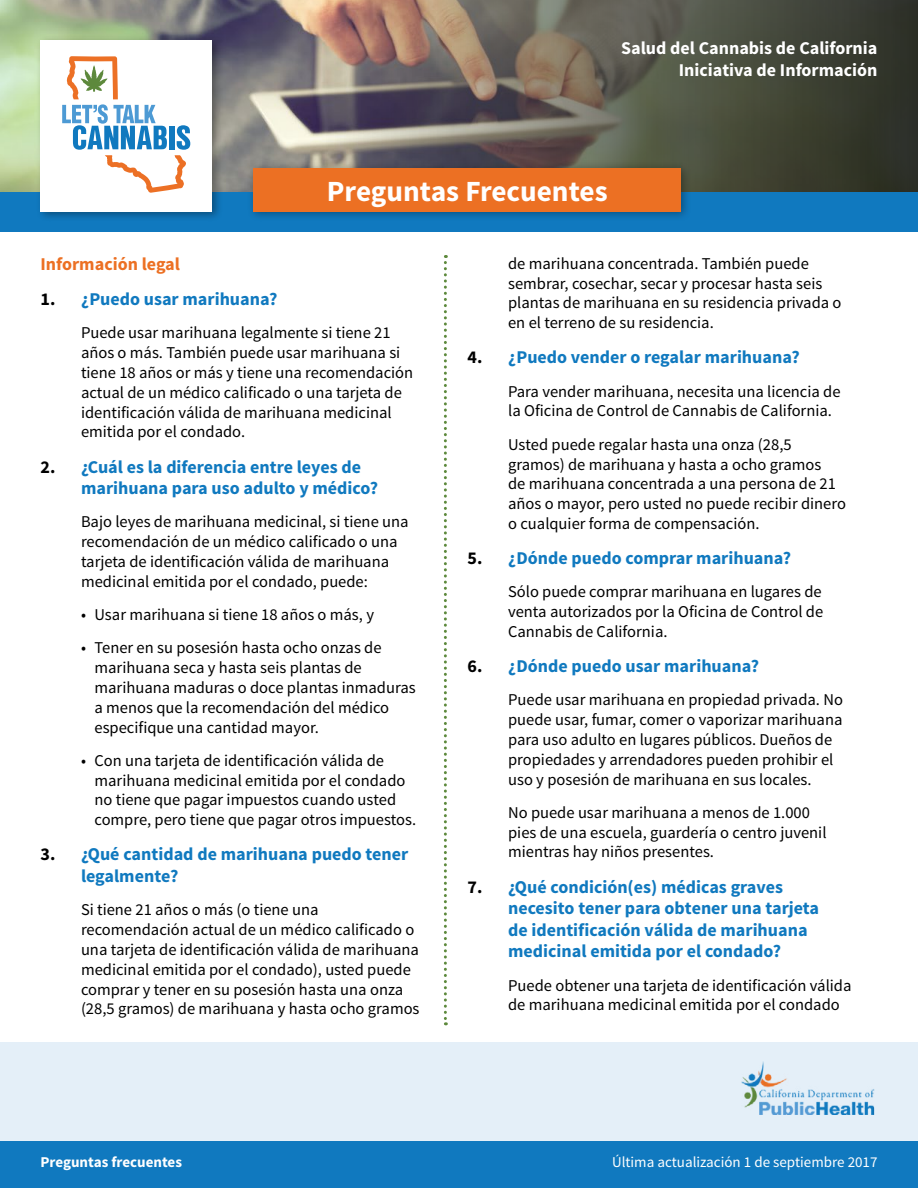
<style>
.page{position:relative;width:918px;height:1188px;background:#fff}
.page>*{position:absolute;margin:0;border:0;box-sizing:border-box;transform-origin:0 0}
.t1{font:700 29.25px "Source Sans Pro";color:#fff}
.t2{font:700 18px/21.6px "Source Sans Pro";color:#1079bf}
.t3{font:700 18px/21.6px "Source Sans Pro";color:#fff;text-align:right}
.t4{font:700 18px "Source Sans Pro";color:#ec7023}
.t5{font:16.5px/19.8px "Source Sans Pro";color:#000}
.t6{font:15px "Source Sans Pro";color:#fff}
.t7{font:700 15px "Source Sans Pro";color:#fff}
.s1{color:#000}
</style>
<div class="page">
<div style="left:0;top:1042px;width:918px;height:146px;background:#e4eff8"></div>
<div style="left:0;top:1142px;width:918px;height:46px;background:#1079bf"></div>
<img style="left:741px;top:1062px;width:134px;height:52px">
<svg style="left:444px;top:255px;width:3px;height:770px"></svg>
<img style="left:0;top:0;width:325px;height:192px">
<svg style="left:325px;top:0;width:593px;height:192px;background:#5d594d"></svg>
<div style="left:0;top:192px;width:918px;height:39px;background:#1079bf"></div>
<div style="left:35px;top:35px;width:188px;height:187px;background:#000;opacity:.35"></div>
<div style="left:41px;top:40px;width:171px;height:171px;background:#fff"></div>
<svg style="left:62px;top:56px;width:128px;height:137px"></svg>
<div style="left:247px;top:161px;width:445px;height:61px;background:#000;opacity:.35"></div>
<div style="left:254px;top:168px;width:427px;height:43px;background:#ec7023"></div>
<p class="t3" style="left:621px;top:38px;width:258px">Salud del Cannabis de California<br>Iniciativa de Información</p>
<p class="t1" style="left:327px;top:172px;width:282px">Preguntas Frecuentes</p>
<p class="t4" style="left:40px;top:252px;width:141px">Información legal</p>
<p class="t2" style="left:40px;top:289px;width:238px"><span class="s1">1.</span> ¿Puedo usar marihuana?</p>
<p class="t5" style="left:81px;top:323px;width:334px">Puede usar marihuana legalmente si tiene 21 años o más. También puede usar marihuana si tiene 18 años or más y tiene una recomendación actual de un médico calificado o una tarjeta de identificación válida de marihuana medicinal emitida por el condado.</p>
<p class="t2" style="left:81px;top:456px;width:299px;text-indent:-40px"><span class="s1">2.</span> ¿Cuál es la diferencia entre leyes de marihuana para uso adulto y médico?</p>
<p class="t5" style="left:81px;top:512px;width:329px">Bajo leyes de marihuana medicinal, si tiene una recomendación de un médico calificado o una tarjeta de identificación válida de marihuana medicinal emitida por el condado, puede:</p>
<p class="t5" style="left:81px;top:605px;width:295px">• Usar marihuana si tiene 18 años o más, y</p>
<p class="t5" style="left:94px;top:638px;width:323px;text-indent:-13px">• Tener en su posesión hasta ocho onzas de marihuana seca y hasta seis plantas de marihuana maduras o doce plantas inmaduras a menos que la recomendación del médico especifique una cantidad mayor.</p>
<p class="t5" style="left:94px;top:751px;width:323px;text-indent:-13px">• Con una tarjeta de identificación válida de marihuana medicinal emitida por el condado no tiene que pagar impuestos cuando usted compre, pero tiene que pagar otros impuestos.</p>
<p class="t2" style="left:81px;top:844px;width:329px;text-indent:-40px"><span class="s1">3.</span> ¿Qué cantidad de marihuana puedo tener legalmente?</p>
<p class="t5" style="left:81px;top:900px;width:340px">Si tiene 21 años o más (o tiene una recomendación actual de un médico calificado o una tarjeta de identificación válida de marihuana medicinal emitida por el condado), usted puede comprar y tener en su posesión hasta una onza (28,5 gramos) de marihuana y hasta ocho gramos</p>
<p class="t5" style="left:508px;top:254px;width:335px">de marihuana concentrada. También puede sembrar, cosechar, secar y procesar hasta seis plantas de marihuana en su residencia privada o en el terreno de su residencia.</p>
<p class="t2" style="left:468px;top:347px;width:334px"><span class="s1">4.</span> ¿Puedo vender o regalar marihuana?</p>
<p class="t5" style="left:508px;top:382px;width:334px">Para vender marihuana, necesita una licencia de la Oficina de Control de Cannabis de California.</p>
<p class="t5" style="left:508px;top:435px;width:339px">Usted puede regalar hasta una onza (28,5 gramos) de marihuana y hasta a ocho gramos<br>de marihuana concentrada a una persona de 21 años o mayor, pero usted no puede recibir dinero</p>
<p class="t5" style="left:508px;top:514px;width:253px">o cualquier forma de compensación.</p>
<p class="t2" style="left:468px;top:548px;width:325px"><span class="s1">5.</span> ¿Dónde puedo comprar marihuana?</p>
<p class="t5" style="left:508px;top:582px;width:317px;text-align:justify">Sólo puede comprar marihuana en lugares de venta autorizados por la Oficina de Control de Cannabis de California.</p>
<p class="t2" style="left:468px;top:656px;width:293px"><span class="s1">6.</span> ¿Dónde puedo usar marihuana?</p>
<p class="t5" style="left:508px;top:690px;width:336px">Puede usar marihuana en propiedad privada. No puede usar, fumar, comer o vaporizar marihuana para uso adulto en lugares públicos. Dueños de propiedades y arrendadores pueden prohibir el uso y posesión de marihuana en sus locales.</p>
<p class="t5" style="left:508px;top:803px;width:320px">No puede usar marihuana a menos de 1.000 pies de una escuela, guardería o centro juvenil mientras hay niños presentes.</p>
<p class="t2" style="left:508px;top:876px;width:313px;text-indent:-40px"><span class="s1">7.</span> ¿Qué condición(es) médicas graves necesito tener para obtener una tarjeta de identificación válida de marihuana medicinal emitida por el condado?</p>
<p class="t5" style="left:508px;top:976px;width:345px">Puede obtener una tarjeta de identificación válida de marihuana medicinal emitida por el condado</p>
<p class="t7" style="left:41px;top:1152px;width:143px">Preguntas frecuentes</p>
<p class="t6" style="left:612px;top:1153px;width:267px">Última actualización 1 de septiembre 2017</p>
</div>
